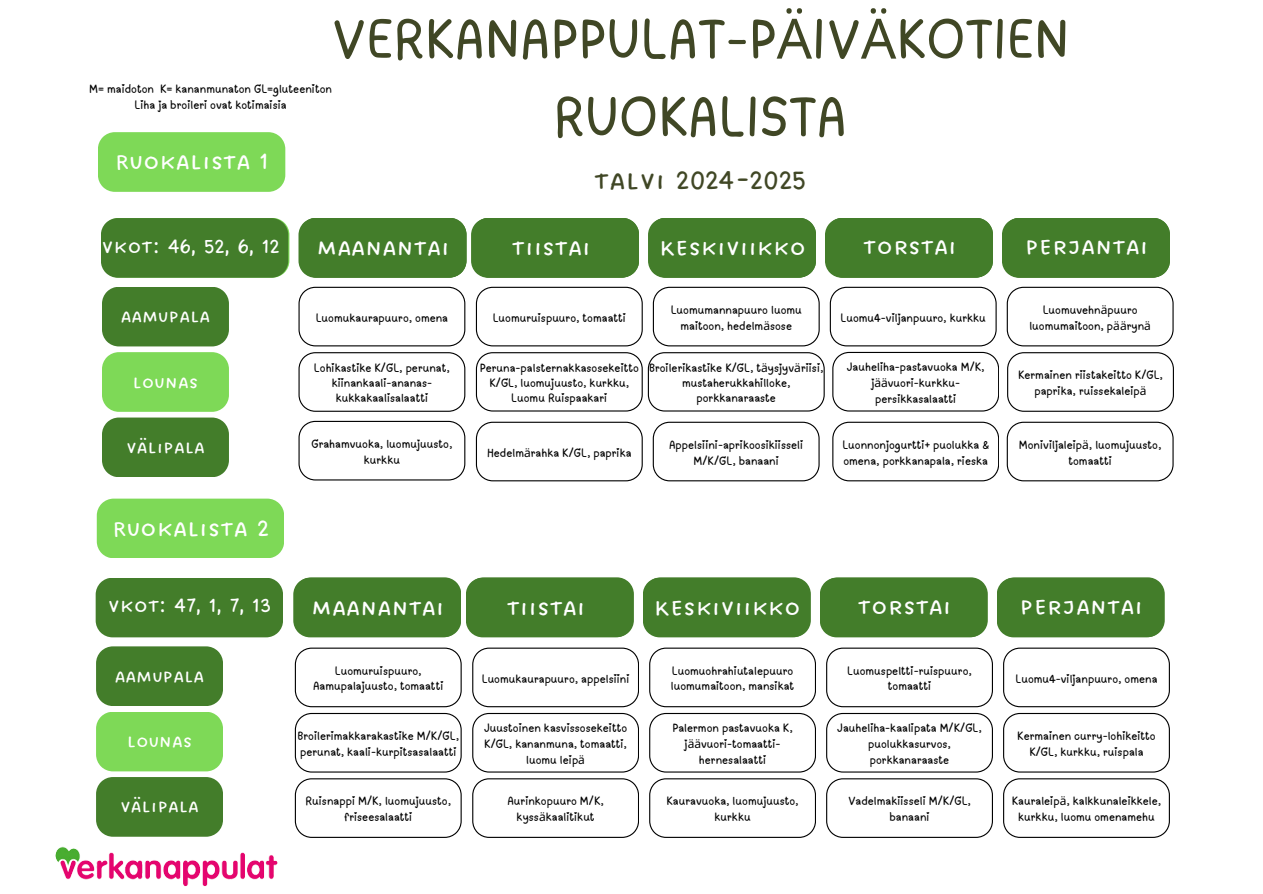
<style>
.page{position:relative;width:1263px;height:894px;background:#fff}
.page>*{position:absolute;margin:0;border:0;box-sizing:border-box;transform-origin:0 0}
.t1{font:55.5px/77.7px "lulu";color:#404725;text-align:center}
.t2{font:36px "DO All Caps Regular";color:#404725}
.t3{font:31.5px "DO All Caps Regular";color:#fff}
.t4{font:27px "DO All Caps Regular";color:#fff}
.t5{font:24px "DO All Caps Regular";color:#fff}
.t6{font:12px/15.8px "lulu";color:#000;text-align:center}
.s1{font-family:"Noto Sans"}
</style>
<div class="page">
<div style="left:102px;top:287px;width:127px;height:59px;background:#437d2a"></div>
<div style="left:102px;top:352px;width:127px;height:59px;background:#7ed957"></div>
<div style="left:102px;top:417px;width:127px;height:60px;background:#437d2a"></div>
<svg style="left:298px;top:287px;width:167px;height:59px"></svg>
<svg style="left:298px;top:352px;width:167px;height:59px"></svg>
<svg style="left:298px;top:420px;width:167px;height:60px"></svg>
<svg style="left:476px;top:287px;width:167px;height:59px"></svg>
<svg style="left:476px;top:421px;width:167px;height:60px"></svg>
<svg style="left:653px;top:287px;width:167px;height:59px"></svg>
<svg style="left:476px;top:352px;width:349px;height:59px"></svg>
<svg style="left:653px;top:421px;width:166px;height:60px"></svg>
<svg style="left:830px;top:287px;width:167px;height:59px"></svg>
<svg style="left:832px;top:352px;width:167px;height:59px"></svg>
<svg style="left:832px;top:421px;width:167px;height:60px"></svg>
<svg style="left:1007px;top:287px;width:166px;height:59px"></svg>
<svg style="left:1007px;top:352px;width:167px;height:59px"></svg>
<svg style="left:1007px;top:421px;width:166px;height:60px"></svg>
<svg style="left:295px;top:647px;width:167px;height:125px"></svg>
<svg style="left:295px;top:778px;width:167px;height:59px"></svg>
<svg style="left:472px;top:647px;width:167px;height:125px"></svg>
<svg style="left:472px;top:778px;width:167px;height:59px"></svg>
<svg style="left:649px;top:647px;width:167px;height:125px"></svg>
<svg style="left:649px;top:778px;width:167px;height:59px"></svg>
<svg style="left:826px;top:647px;width:167px;height:125px"></svg>
<svg style="left:826px;top:778px;width:167px;height:59px"></svg>
<svg style="left:1003px;top:647px;width:167px;height:125px"></svg>
<svg style="left:1003px;top:778px;width:167px;height:59px"></svg>
<div style="left:96px;top:646px;width:127px;height:59px;background:#437d2a"></div>
<svg style="left:96px;top:712px;width:127px;height:124px;background:#6cb14e"></svg>
<div style="left:96px;top:578px;width:187px;height:59px;background:#437d2a"></div>
<div style="left:293px;top:577px;width:341px;height:60px;background:#437d2a"></div>
<div style="left:643px;top:577px;width:168px;height:60px;background:#437d2a"></div>
<div style="left:820px;top:577px;width:168px;height:60px;background:#437d2a"></div>
<div style="left:997px;top:577px;width:168px;height:60px;background:#437d2a"></div>
<div style="left:97px;top:498px;width:187px;height:60px;background:#7ed957"></div>
<img style="left:55px;top:846px;width:223px;height:41px">
<div style="left:101px;top:218px;width:188px;height:60px;background:#437d2a"></div>
<div style="left:298px;top:218px;width:341px;height:60px;background:#437d2a"></div>
<div style="left:648px;top:218px;width:168px;height:60px;background:#437d2a"></div>
<div style="left:825px;top:218px;width:168px;height:60px;background:#437d2a"></div>
<div style="left:1002px;top:218px;width:168px;height:60px;background:#437d2a"></div>
<div style="left:98px;top:132px;width:187px;height:60px;background:#7ed957"></div>
<p class="t1" style="left:331px;top:-7px;width:740px">VERKANAPPULAT-P<span class="s1">Ä</span>IV<span class="s1">Ä</span>KOTIEN<br>RUOKALISTA</p>
<p class="t6" style="left:89px;top:79px;width:244px">M= maidoton K= kananmunaton GL=gluteeniton</p>
<p class="t6" style="left:135px;top:95px;width:154px">Liha ja broileri ovat kotimaisia</p>
<p class="t3" style="left:115px;top:141px;width:155px">Ruokalista 1</p>
<p class="t2" style="left:594px;top:157px;width:213px">talvi 2024-2025</p>
<p class="t3" style="left:59px;top:216px;width:155px">Ruokalista 1</p>
<p class="t3" style="left:253px;top:216px;width:135px">Maanantai</p>
<p class="t3" style="left:600px;top:216px;width:148px">Keskiviikko</p>
<p class="t3" style="left:966px;top:216px;width:125px">perjantai</p>
<p class="t4" style="left:101px;top:229px;width:179px">vkot: 46, 52, 6, 12</p>
<p class="t3" style="left:316px;top:227px;width:135px">Maanantai</p>
<p class="t3" style="left:512px;top:227px;width:80px">tiistai</p>
<p class="t3" style="left:659px;top:227px;width:148px">Keskiviikko</p>
<p class="t3" style="left:863px;top:226px;width:95px">torstai</p>
<p class="t3" style="left:1025px;top:226px;width:125px">perjantai</p>
<h5 class="t3" style="left:119px;top:227px;width:155px">Ruokalista 1</h5>
<p class="t5" style="left:121px;top:301px;width:91px">aamupala</p>
<p class="t5" style="left:133px;top:366px;width:67px">lounas</p>
<p class="t5" style="left:126px;top:431px;width:80px">välipala</p>
<p class="t3" style="left:112px;top:508px;width:158px">Ruokalista 2</p>
<p class="t4" style="left:108px;top:588px;width:164px">vkot: 47, 1, 7, 13</p>
<p class="t5" style="left:115px;top:660px;width:91px">aamupala</p>
<p class="t5" style="left:127px;top:725px;width:67px">lounas</p>
<p class="t5" style="left:120px;top:790px;width:80px">välipala</p>
<h1 class="t6" style="left:316px;top:308px;width:134px">Luomukaurapuuro, omena</h1>
<p class="t6" style="left:314px;top:358px;width:137px">Lohikastike K/GL, perunat,</p>
<p class="t6" style="left:332px;top:374px;width:102px;line-height:14.7px">kiinankaali-ananas&shy;kukkakaalisalaatti</p>
<h3 class="t6" style="left:311px;top:434px;width:142px">Grahamvuoka, luomujuusto, kurkku</h3>
<h2 class="t6" style="left:493px;top:308px;width:135px">Luomuruispuuro, tomaatti</h2>
<h3 class="t6" style="left:480px;top:359px;width:161px;line-height:14.7px">Peruna-palsternakkasosekeitto<br>K/GL, luomujuusto, kurkku,<br>Luomu Ruispaakari</h3>
<h3 class="t6" style="left:487px;top:443px;width:146px">Hedelm<span class="s1">ä</span>rahka K/GL, paprika</h3>
<h3 class="t6" style="left:671px;top:300px;width:133px">Luomumannapuuro luomu maitoon, hedelm<span class="s1">ä</span>sose</h3>
<h3 class="t6" style="left:649px;top:359px;width:176px;line-height:14.7px">Broilerikastike K/GL, t<span class="s1">ä</span>ysjyv<span class="s1">ä</span>riisi, mustaherukkahilloke, porkkanaraaste</h3>
<h3 class="t6" style="left:669px;top:435px;width:136px">Appelsiini-aprikoosikiisseli<br>M/K/GL, banaani</h3>
<h3 class="t6" style="left:840px;top:308px;width:147px">Luomu4-viljanpuuro, kurkku</h3>
<h3 class="t6" style="left:847px;top:357px;width:139px">Jauheliha-pastavuoka M/K, j<span class="s1">ää</span>vuori-kurkku&shy;persikkasalaatti</h3>
<h3 class="t6" style="left:842px;top:435px;width:148px;text-align:left">Luonnonjogurtti+ puolukka &amp; omena, porkkanapala, rieska</h3>
<h3 class="t6" style="left:1029px;top:300px;width:123px">Luomuvehn<span class="s1">ä</span>puuro luomumaitoon, p<span class="s1">ää</span>ryn<span class="s1">ä</span></h3>
<h3 class="t6" style="left:1018px;top:365px;width:147px">Kermainen riistakeitto K/GL, paprika, ruissekaleip<span class="s1">ä</span></h3>
<h3 class="t6" style="left:1019px;top:435px;width:144px">Moniviljaleip<span class="s1">ä</span>, luomujuusto, tomaatti</h3>
<p class="t3" style="left:311px;top:586px;width:135px">Maanantai</p>
<h3 class="t3" style="left:507px;top:587px;width:80px">tiistai</h3>
<h4 class="t3" style="left:654px;top:586px;width:148px">Keskiviikko</h4>
<h5 class="t3" style="left:858px;top:586px;width:95px">torstai</h5>
<h5 class="t3" style="left:1019px;top:586px;width:125px">perjantai</h5>
<h3 class="t6" style="left:313px;top:660px;width:132px">Luomuruispuuro,<br>Aamupalajuusto, tomaatti</h3>
<h3 class="t6" style="left:297px;top:726px;width:163px;text-align:left">Broilerimakkarakastike M/K/GL, perunat, kaali-kurpitsasalaatti</h3>
<h3 class="t6" style="left:305px;top:791px;width:147px">Ruisnappi M/K, luomujuusto, friseesalaatti</h3>
<h3 class="t6" style="left:482px;top:668px;width:149px">Luomukaurapuuro, appelsiini</h3>
<h3 class="t6" style="left:484px;top:718px;width:145px">Juustoinen kasvissosekeitto<br>K/GL, kananmuna, tomaatti, luomu leip<span class="s1">ä</span></h3>
<h3 class="t6" style="left:507px;top:791px;width:98px">Aurinkopuuro M/K, kyss<span class="s1">ä</span>kaalitikut</h3>
<h4 class="t6" style="left:671px;top:660px;width:125px;text-align:left">Luomuohrahiutalepuuro luomumaitoon, mansikat</h4>
<h5 class="t6" style="left:672px;top:718px;width:122px">Palermon pastavuoka K, j<span class="s1">ää</span>vuori-tomaatti-</h5>
<h5 class="t6" style="left:699px;top:749px;width:69px">hernesalaatti</h5>
<h5 class="t6" style="left:666px;top:791px;width:134px">Kauravuoka, luomujuusto, kurkku</h5>
<p class="t6" style="left:847px;top:660px;width:126px">Luomuspeltti-ruispuuro, tomaatti</p>
<p class="t6" style="left:837px;top:718px;width:146px">Jauheliha-kaalipata M/K/GL, puolukkasurvos, porkkanaraaste</p>
<p class="t6" style="left:848px;top:791px;width:125px">Vadelmakiisseli M/K/GL, banaani</p>
<p class="t6" style="left:1015px;top:668px;width:144px">Luomu4-viljanpuuro, omena</p>
<p class="t6" style="left:1017px;top:726px;width:140px">Kermainen curry-lohikeitto<br>K/GL, kurkku, ruispala</p>
<p class="t6" style="left:1012px;top:791px;width:151px">Kauraleip<span class="s1">ä</span>, kalkkunaleikkele, kurkku, luomu omenamehu</p>
</div>
